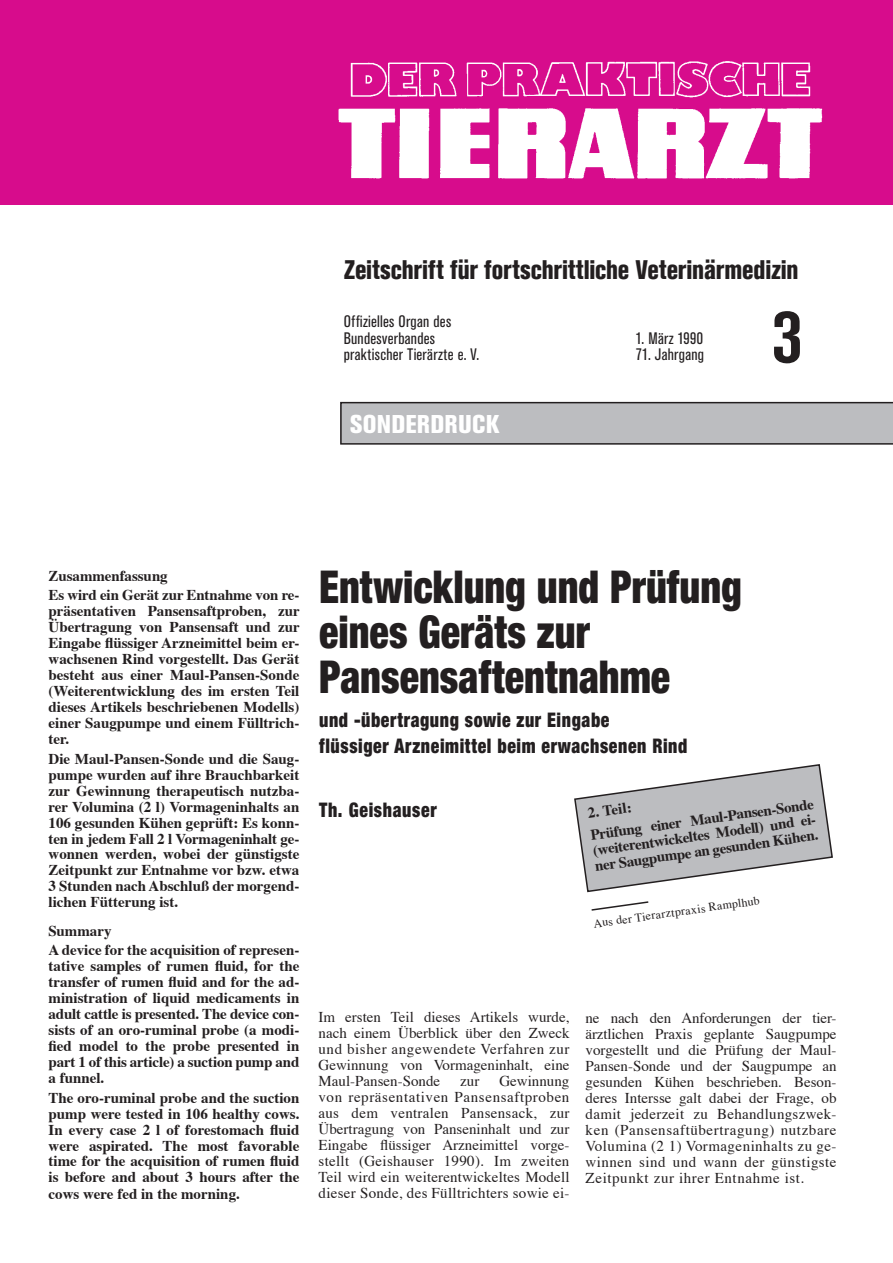
<style>
.page{position:relative;width:893px;height:1263px;background:#fff}
.page>*{position:absolute;margin:0;border:0;box-sizing:border-box;transform-origin:0 0}
.t1{font:700 76.5px "Akzidenz Grot Con BQ";color:#231f20}
.t2{font:900 condensed 45.3px/45px "Helvetica Neue LT";color:#231f20;scale:.88 1}
.t3{font:800 26.7px "Akzidenz Grot Con BQ";color:#231f20;scale:.9 1}
.t4{font:800 25.5px "Akzidenz Grot Con BQ";letter-spacing:.01em;color:#fff}
.t5{font:900 condensed 20.1px/25.5px "Helvetica Neue LT";letter-spacing:.035em;color:#231f20;scale:.88 1}
.t6{font:16.5px/16.5px "Akzidenz Grot Con BQ";letter-spacing:.02em;color:#231f20}
.t7{font:700 15px/16px "Times";color:#231f20}
.t8{font:15px/15.9px "Times";letter-spacing:.02em;color:#231f20;text-align:justify}
.t9{font:12px "Times";color:#231f20}
</style>
<div class="page">
<div style="left:0;top:0;width:893px;height:205px;background:#d70c8c"></div>
<img style="left:338px;top:61px;width:485px;height:118px">
<svg style="left:340px;top:402px;width:553px;height:43px;background:#b1b2b5"></svg>
<svg style="left:574px;top:764px;width:259px;height:129px"></svg>
<svg style="left:591px;top:901px;width:58px;height:10px"></svg>
<h3 class="t3" style="left:344px;top:260px;width:506px">Zeitschrift für fortschrittliche Veterinärmedizin</h3>
<p class="t6" style="left:344px;top:314px;width:137px">Offizielles Organ des<br>Bundesverbandes praktischer Tierärzte e. V.</p>
<h1 class="t1" style="left:772px;top:308px;width:32px">3</h1>
<p class="t6" style="left:636px;top:331px;width:69px">1. März 1990</p>
<p class="t6" style="left:636px;top:347px;width:70px">71. Jahrgang</p>
<h3 class="t4" style="left:350px;top:415px;width:150px">SONDERDRUCK</h3>
<p class="t7" style="left:49px;top:568px;width:252px;line-height:19.4px">Zusammenfassung<br>Es wird ein Gerät zur Entnahme von re-</p>
<p class="t7" style="left:49px;top:605px;width:253px;text-align:justify">präsentativen Pansensaftproben, zur Übertragung von Pansensaft und zur Eingabe flüssiger Arzneimittel beim er&shy;wachsenen Rind vorgestellt. Das Gerät besteht aus einer Maul-Pansen-Sonde (Weiterentwicklung des im ersten Teil dieses Artikels beschriebenen Modells) einer Saugpumpe und einem Fülltrich&shy;ter.</p>
<p class="t7" style="left:49px;top:752px;width:252px;text-align:justify">Die Maul-Pansen-Sonde und die Saug&shy;pumpe wurden auf ihre Brauchbarkeit zur Gewinnung therapeutisch nutzba&shy;rer Volumina (2 l) Vormageninhalts an 106 gesunden Kühen geprüft: Es konn&shy;ten in jedem Fall 2 l Vormageninhalt ge&shy;wonnen werden, wobei der günstigste Zeitpunkt zur Entnahme vor bzw. etwa 3 Stunden nach Abschluß der morgend&shy;lichen Fütterung ist.</p>
<p class="t7" style="left:49px;top:923px;width:252px;line-height:19.4px">Summary<br>A device for the acquisition of represen-</p>
<p class="t7" style="left:49px;top:960px;width:252px;text-align:justify">tative samples of rumen fluid, for the transfer of rumen fluid and for the ad&shy;ministration of liquid medicaments in adult cattle is presented. The device con&shy;sists of an oro-ruminal probe (a modi&shy;fied model to the probe presented in part 1 of this article) a suction pump and a funnel.</p>
<p class="t7" style="left:49px;top:1091px;width:252px;text-align:justify">The oro-ruminal probe and the suction pump were tested in 106 healthy cows.<br>In every case 2 l of forestomach fluid were aspirated. The most favorable time for the acquisition of rumen fluid is before and about 3 hours after the cows were fed in the morning.</p>
<h2 class="t2" style="left:319px;top:568px;width:482px">Entwicklung und Prüfung eines Geräts zur<br>Pansensaftentnahme</h2>
<h3 class="t5" style="left:319px;top:709px;width:420px">und -übertragung sowie zur Eingabe<br>flüssiger Arzneimittel beim erwachsenen Rind</h3>
<h3 class="t5" style="left:319px;top:799px;width:135px">Th. Geishauser</h3>
<p class="t7" style="left:586px;top:803px;width:227px;line-height:22.2px;rotate:-8deg">2. Teil:<br>Prüfung einer Maul-Pansen-Sonde</p>
<p class="t7" style="left:592px;top:844px;width:229px;rotate:-8deg">(weiterentwickeltes Modell) und ei&shy;ner Saugpumpe an gesunden Kühen.</p>
<p class="t9" style="left:593px;top:919px;width:169px;rotate:-8deg">Aus der Tierarztpraxis Ramplhub</p>
<p class="t8" style="left:319px;top:1010px;width:252px">Im ersten Teil dieses Artikels wurde, nach einem Überblick über den Zweck und bisher angewendete Verfahren zur Gewinnung von Vormageninhalt, eine Maul-Pansen-Sonde</p>
<p class="t8" style="left:319px;top:1074px;width:252px;text-indent:181px">Gewinnung von repräsentativen Pansensaftproben aus dem ventralen Pansensack, zur Übertragung von Panseninhalt und zur Eingabe flüssiger Arzneimittel vorge&shy;stellt (Geishauser 1990). Im zweiten Teil wird ein weiterentwickeltes Modell dieser Sonde, des Fülltrichters sowie ei-</p>
<p class="t8" style="left:460px;top:1074px;width:21px">zur</p>
<p class="t8" style="left:586px;top:1011px;width:252px">ne nach den Anforderungen der tier&shy;ärztlichen Praxis geplante Saugpumpe vorgestellt und die Prüfung der Maul-Pansen-Sonde und der Saugpumpe an gesunden Kühen beschrieben. Beson&shy;deres Intersse galt dabei der Frage, ob damit jederzeit zu Behandlungszwek&shy;ken (Pansensaftübertragung) nutzbare Volumina (2 1) Vormageninhalts zu ge&shy;winnen sind und wann der günstigste Zeitpunkt zur ihrer Entnahme ist.</p>
</div>
